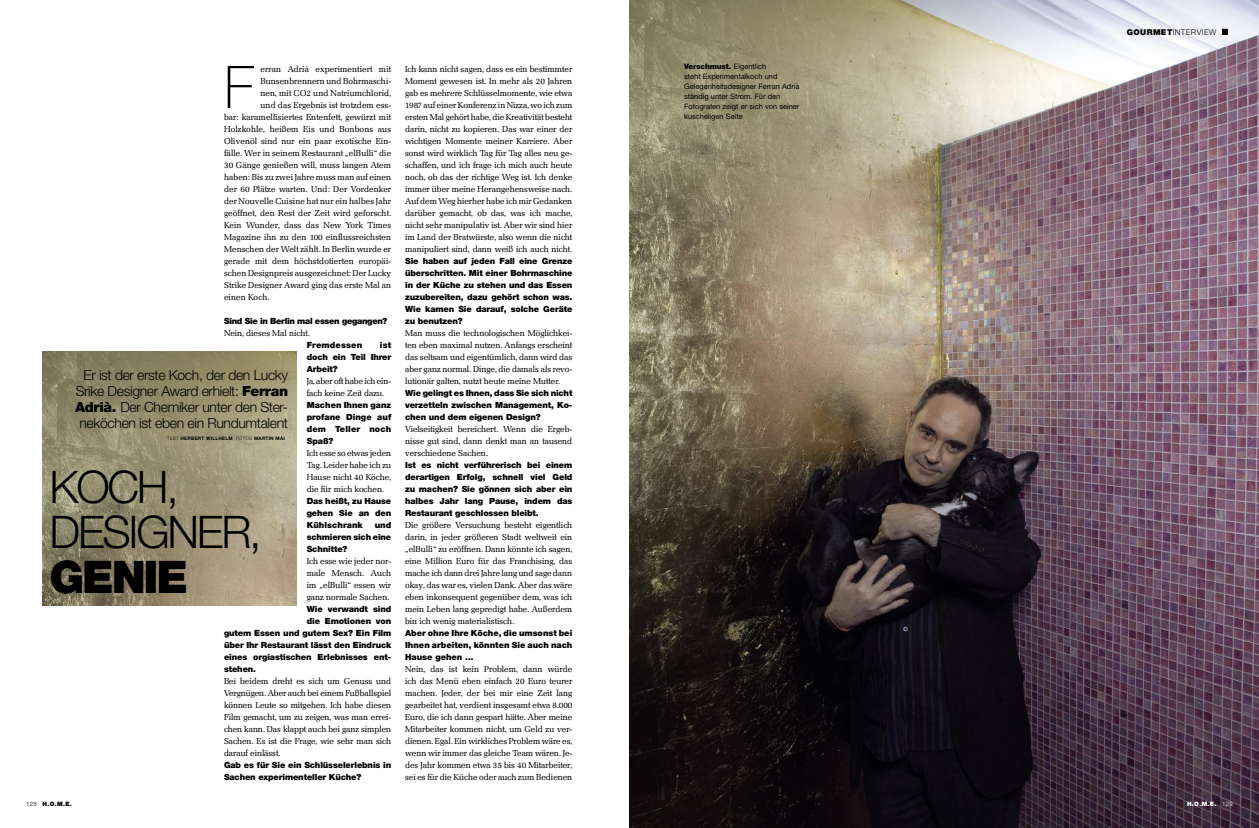
<style>
.page{position:relative;width:1259px;height:828px;background:#fff}
.page>*{position:absolute;margin:0;border:0;box-sizing:border-box;transform-origin:0 0}
.t1{font:100 58.9px "Helvetica Neue";color:#000}
.Headline{font:300 45px "Helvetica Neue";letter-spacing:-.05em;color:#000}
.Headline-2{font:900 45px "Helvetica Neue";letter-spacing:-.05em;color:#000}
.Vorspann{font:300 14px/16px "Helvetica Neue";letter-spacing:-.025em;color:#000;text-align:center}
.Lauftext{font:8.5px/12px "Melior BQ";letter-spacing:-.005em;color:#000;text-align:justify}
.Lauftext-2{font:900 8.5px/12px "Helvetica Neue";letter-spacing:-.015em;color:#000;text-align:justify}
.Lauftext-3{font:8.5px/12px "Melior BQ";letter-spacing:-.025em;color:#000}
.Lauftext-4{font:900 8.5px "Helvetica Neue";letter-spacing:-.035em;color:#000}
.Lauftext-5{font:900 8.5px "Helvetica Neue";letter-spacing:.02em;color:#000}
.Überzeile{font:300 8px "Helvetica Neue";letter-spacing:.05em;color:#000}
.Kasten-Text_kursiv{font:7.5px/10px "Helvetica Neue";letter-spacing:-.005em;color:#000}
.t2{font:900 6px "Helvetica Neue";color:#000}
.t3{font:900 6px "Helvetica Neue";color:#fff}
.t4{font:300 6px "Helvetica Neue";color:#000}
.t5{font:300 6px "Helvetica Neue";color:#fff}
.Autoren-__Foto-Zeile{font:700 4.7px "Helvetica Neue";letter-spacing:.05em;color:#000}
.s1{font-weight:900}
.s2{font-weight:300}
.s3{font-family:"Helvetica Neue";font-weight:900}
</style>
<div class="page">
<img style="left:629px;top:0;width:630px;height:828px">
<svg style="left:1222px;top:29px;width:5px;height:6px"></svg>
<img style="left:42px;top:351px;width:255px;height:254px">
<p class="t1" style="left:224px;top:53px;width:32px">F</p>
<p class="Lauftext" style="left:260px;top:63px;width:132px">erran Adrià experimentiert mit</p>
<p class="Lauftext" style="left:260px;top:75px;width:132px">Bunsenbrennern und Bohrmaschi-</p>
<p class="Lauftext" style="left:260px;top:87px;width:132px">nen, mit CO2 und Natriumchlorid,</p>
<p class="Lauftext" style="left:260px;top:99px;width:132px">und das Ergebnis ist trotzdem ess-</p>
<p class="Lauftext" style="left:224px;top:111px;width:169px">bar: karamellisiertes Entenfett, gewürzt mit</p>
<p class="Lauftext" style="left:224px;top:123px;width:169px">Holzkohle, heißem Eis und Bonbons aus</p>
<p class="Lauftext" style="left:224px;top:135px;width:169px">Olivenöl sind nur ein paar exotische Ein-</p>
<p class="Lauftext" style="left:224px;top:147px;width:169px">fälle. Wer in seinem Restaurant „elBulli“ die</p>
<p class="Lauftext" style="left:224px;top:159px;width:169px">30 Gänge genießen will, muss langen Atem</p>
<p class="Lauftext" style="left:224px;top:171px;width:169px">haben: Bis zu zwei Jahre muss man auf einen</p>
<p class="Lauftext" style="left:224px;top:183px;width:169px">der 60 Plätze warten. Und: Der Vordenker</p>
<p class="Lauftext" style="left:224px;top:195px;width:169px">der Nouvelle Cuisine hat nur ein halbes Jahr</p>
<p class="Lauftext" style="left:224px;top:207px;width:169px">geöffnet, den Rest der Zeit wird geforscht.</p>
<p class="Lauftext" style="left:224px;top:219px;width:169px">Kein Wunder, dass das New York Times</p>
<p class="Lauftext" style="left:224px;top:231px;width:169px">Magazine ihn zu den 100 einflussreichsten</p>
<p class="Lauftext" style="left:224px;top:243px;width:169px">Menschen der Welt zählt. In Berlin wurde er</p>
<p class="Lauftext" style="left:224px;top:255px;width:169px">gerade mit dem höchstdotierten europäi-</p>
<p class="Lauftext" style="left:224px;top:267px;width:169px">schen Designpreis ausgezeichnet: Der Lucky</p>
<p class="Lauftext" style="left:224px;top:279px;width:169px">Strike Designer Award ging das erste Mal an</p>
<p class="Lauftext" style="left:224px;top:291px;width:47px">einen Koch.</p>
<p class="Lauftext-4" style="left:224px;top:316px;width:165px">Sind Sie in Berlin mal essen gegangen?</p>
<p class="Lauftext" style="left:224px;top:327px;width:87px">Nein, dieses Mal nicht.</p>
<p class="Lauftext-5" style="left:307px;top:340px;width:57px">Fremdessen</p>
<p class="Lauftext-2" style="left:307px;top:339px;width:86px;text-indent:73px">ist doch ein Teil Ihrer Arbeit?</p>
<p class="Lauftext-3" style="left:307px;top:375px;width:86px">Ja, aber oft habe ich ein&shy;fach keine Zeit dazu.</p>
<p class="Lauftext-2" style="left:307px;top:399px;width:86px">Machen Ihnen ganz profane Dinge auf dem Teller noch Spaß?</p>
<p class="Lauftext" style="left:307px;top:447px;width:86px">Ich esse so etwas jeden Tag. Leider habe ich zu Hause nicht 40 Köche, die für mich kochen.</p>
<p class="Lauftext-2" style="left:307px;top:495px;width:86px">Das heißt, zu Hause gehen Sie an den Kühlschrank</p>
<p class="Vorspann" style="left:75px;top:367px;width:214px">Er ist der erste Koch, der den Lucky Srike Designer Award erhielt: <span class="s1">Ferran Adrià.</span> Der Chemiker unter den Ster&shy;neköchen ist eben ein Rundumtalent</p>
<p class="Autoren-__Foto-Zeile" style="left:167px;top:436px;width:119px"><span class="s2">TEXT</span> HERBERT WILLHELM <span class="s2">FOTOS</span> MARTIN MAI</p>
<p class="Headline" style="left:49px;top:459px;width:131px">KOCH,</p>
<p class="Headline" style="left:49px;top:504px;width:214px">DESIGNER,</p>
<p class="Headline-2" style="left:49px;top:550px;width:140px">GENIE</p>
<p class="Lauftext-2" style="left:307px;top:519px;width:86px;text-indent:68px">und schmieren sich eine Schnitte?</p>
<p class="Lauftext" style="left:307px;top:555px;width:86px">Ich esse wie jeder nor&shy;male Mensch. Auch im „elBulli“ essen wir ganz normale Sachen.</p>
<p class="Lauftext-2" style="left:307px;top:603px;width:86px">Wie verwandt sind</p>
<p class="Lauftext-2" style="left:307px;top:615px;width:86px">die Emotionen von</p>
<p class="Lauftext-2" style="left:224px;top:627px;width:169px">gutem Essen und gutem Sex? Ein Film</p>
<p class="Lauftext-2" style="left:224px;top:639px;width:169px">über Ihr Restaurant lässt den Eindruck</p>
<p class="Lauftext-2" style="left:224px;top:651px;width:169px">eines orgiastischen Erlebnisses ent-</p>
<p class="Lauftext-2" style="left:224px;top:663px;width:34px">stehen.</p>
<p class="Lauftext" style="left:224px;top:675px;width:169px">Bei beidem dreht es sich um Genuss und Vergnügen. Aber auch bei einem Fußballspiel können Leute so mitgehen. Ich habe diesen Film gemacht, um zu zeigen, was man errei&shy;chen kann. Das klappt auch bei ganz simplen Sachen. Es ist die Frage, wie sehr man sich darauf einlässt.</p>
<p class="Lauftext-2" style="left:224px;top:759px;width:169px">Gab es für Sie ein Schlüsselerlebnis in<br>Sachen experimenteller Küche?</p>
<p class="t4" style="left:26px;top:800px;width:12px">128</p>
<p class="t2" style="left:43px;top:800px;width:31px">H.O.M.E.</p>
<p class="Lauftext" style="left:405px;top:63px;width:169px">Ich kann nicht sagen, dass es ein bestimmter Moment gewesen ist. In mehr als 20 Jahren gab es mehrere Schlüsselmomente, wie etwa 1987 auf einer Konferenz in Nizza, wo ich zum ersten Mal gehört habe, die Kreativität besteht darin, nicht zu kopieren. Das war einer der wichtigen Momente meiner Karriere. Aber sonst wird wirklich Tag für Tag alles neu ge&shy;schaffen, und ich frage ich mich auch heute noch, ob das der richtige Weg ist. Ich denke immer über meine Herangehensweise nach.<br>Auf dem Weg hierher habe ich mir Gedanken darüber gemacht, ob das, was ich mache, nicht sehr manipulativ ist. Aber wir sind hier im Land der Bratwürste, also wenn die nicht manipuliert sind, dann weiß ich auch nicht.<br><span class="s3">Sie haben auf jeden Fall eine Grenze überschritten. Mit einer Bohrmaschine in der Küche zu stehen und das Essen zuzubereiten, dazu gehört schon was.<br>Wie kamen Sie darauf, solche Geräte zu benutzen?</span></p>
<p class="Lauftext" style="left:405px;top:327px;width:169px">Man muss die technologischen Möglichkei&shy;ten eben maximal nutzen. Anfangs erscheint das seltsam und eigentümlich, dann wird das aber ganz normal. Dinge, die damals als revo&shy;lutionär galten, nutzt heute meine Mutter.</p>
<p class="Lauftext-2" style="left:405px;top:387px;width:169px">Wie gelingt es Ihnen, dass Sie sich nicht verzetteln zwischen Management, Ko&shy;chen und dem eigenen Design?</p>
<p class="Lauftext" style="left:405px;top:423px;width:169px">Vielseitigkeit bereichert. Wenn die Ergeb&shy;nisse gut sind, dann denkt man an tausend verschiedene Sachen.</p>
<p class="Lauftext-2" style="left:405px;top:459px;width:169px">Ist es nicht verführerisch bei einem derartigen Erfolg, schnell viel Geld zu machen? Sie gönnen sich aber ein halbes Jahr lang Pause, indem das Restaurant geschlossen bleibt.</p>
<p class="Lauftext" style="left:405px;top:519px;width:169px">Die größere Versuchung besteht eigentlich darin, in jeder größeren Stadt weltweit ein „elBulli“ zu eröffnen. Dann könnte ich sagen, eine Million Euro für das Franchising, das mache ich dann drei Jahre lang und sage dann okay, das war es, vielen Dank. Aber das wäre eben inkonsequent gegenüber dem, was ich mein Leben lang gepredigt habe. Außerdem bin ich wenig materialistisch.</p>
<p class="Lauftext-2" style="left:405px;top:627px;width:169px">Aber ohne Ihre Köche, die umsonst bei Ihnen arbeiten, könnten Sie auch nach Hause gehen ...</p>
<p class="Lauftext" style="left:405px;top:663px;width:169px">Nein, das ist kein Problem, dann würde ich das Menü eben einfach 20 Euro teurer machen. Jeder, der bei mir eine Zeit lang gearbeitet hat, verdient insgesamt etwa 8.000<br>Euro, die ich dann gespart hätte. Aber meine Mitarbeiter kommen nicht, um Geld zu ver&shy;dienen. Egal. Ein wirkliches Problem wäre es, wenn wir immer das gleiche Team wären. Je&shy;des Jahr kommen etwa 35 bis 40 Mitarbeiter, sei es für die Küche oder auch zum Bedienen</p>
<p class="Kasten-Text_kursiv" style="left:684px;top:61px;width:117px"><span class="s1">Verschmust.</span> Eigentlich<br>steht Experimentalkoch und<br>Gelegenheitsdesigner Ferran Adrià ständig unter Strom. Für den<br>Fotografen zeigt er sich von seiner kuscheligen Seite</p>
<p class="Überzeile" style="left:1126px;top:27px;width:91px"><span class="s1">GOURMET</span>INTERVIEW</p>
<p class="t3" style="left:1187px;top:800px;width:31px">H.O.M.E.</p>
<p class="t5" style="left:1222px;top:800px;width:12px">129</p>
</div>
